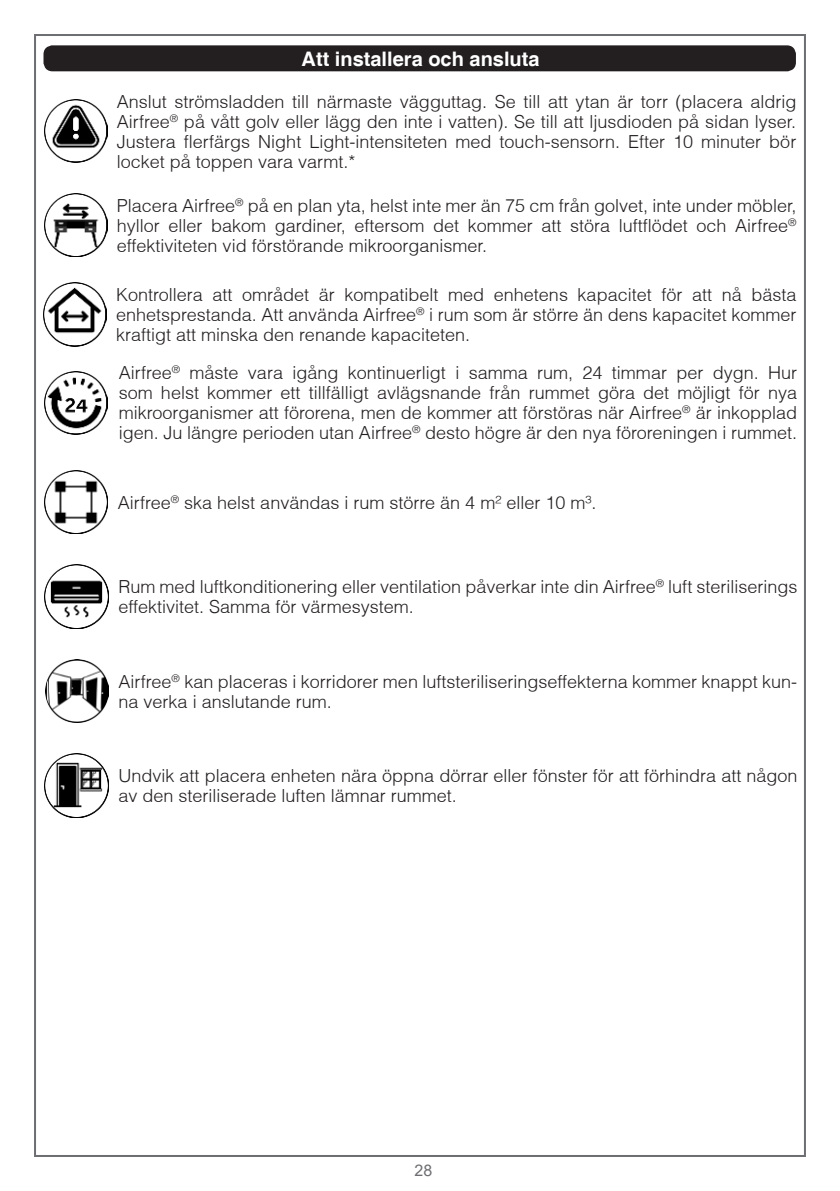
<style>
.page{position:relative;width:840px;height:1191px;background:#fff}
.page>*{position:absolute;margin:0;border:0;box-sizing:border-box;transform-origin:0 0}
.t1{font:700 20px "Helvetica";color:#fff}
.t2{font:300 18px/20px "Helvetica";color:#231f20;text-align:justify}
.t3{font:16px "Arial";color:#6d6e71}
</style>
<div class="page">
<img style="left:44px;top:371px;width:63px;height:63px">
<img style="left:45px;top:565px;width:64px;height:63px">
<img style="left:45px;top:659px;width:63px;height:63px">
<img style="left:44px;top:470px;width:64px;height:64px">
<img style="left:45px;top:753px;width:63px;height:64px">
<div style="left:44px;top:46px;width:750px;height:24px;background:#231f20;border-radius:8px"></div>
<div style="left:43px;top:45px;width:752px;height:26px;border:2px solid #231f20;border-radius:8px"></div>
<img style="left:44px;top:99px;width:63px;height:64px">
<img style="left:44px;top:194px;width:63px;height:62px">
<img style="left:43px;top:283px;width:64px;height:63px">
<p class="t1" style="left:301px;top:51px;width:239px">Att installera och ansluta</p>
<p class="t2" style="left:117px;top:91px;width:680px">Anslut strömsladden till närmaste vägguttag. Se till att ytan är torr (placera aldrig Airfree<sup>®</sup> på vått golv eller lägg den inte i vatten). Se till att ljusdioden på sidan lyser.<br>Justera flerfärgs Night Light-intensiteten med touch-sensorn. Efter 10 minuter bör locket på toppen vara varmt.*</p>
<p class="t2" style="left:117px;top:195px;width:680px">Placera Airfree<sup>®</sup> på en plan yta, helst inte mer än 75 cm från golvet, inte under möbler, hyllor eller bakom gardiner, eftersom det kommer att störa luftflödet och Airfree<sup>® </sup>effektiviteten vid förstörande mikroorganismer.</p>
<p class="t2" style="left:116px;top:284px;width:681px">Kontrollera att området är kompatibelt med enhetens kapacitet för att nå bästa enhetsprestanda. Att använda Airfree<sup>®</sup> i rum som är större än dens kapacitet kommer kraftigt att minska den renande kapaciteten.</p>
<p class="t2" style="left:119px;top:362px;width:679px">Airfree<sup>®</sup> måste vara igång kontinuerligt i samma rum, 24 timmar per dygn. Hur som helst kommer ett tillfälligt avlägsnande från rummet göra det möjligt för nya mikroorganismer att förorena, men de kommer att förstöras när Airfree<sup>®</sup> är inkopplad igen. Ju längre perioden utan Airfree<sup>®</sup> desto högre är den nya föroreningen i rummet.</p>
<p class="t2" style="left:118px;top:491px;width:480px">Airfree<sup>®</sup> ska helst användas i rum större än 4 m² eller 10 m³.</p>
<p class="t2" style="left:118px;top:576px;width:680px">Rum med luftkonditionering eller ventilation påverkar inte din Airfree<sup>®</sup> luft steriliserings effektivitet. Samma för värmesystem.</p>
<p class="t2" style="left:118px;top:671px;width:679px">Airfree<sup>®</sup> kan placeras i korridorer men luftsteriliseringseffekterna kommer knappt kun&shy;na verka i anslutande rum.</p>
<p class="t2" style="left:118px;top:765px;width:680px">Undvik att placera enheten nära öppna dörrar eller fönster för att förhindra att någon av den steriliserade luften lämnar rummet.</p>
<p class="t3" style="left:414px;top:1160px;width:19px">28</p>
</div>
